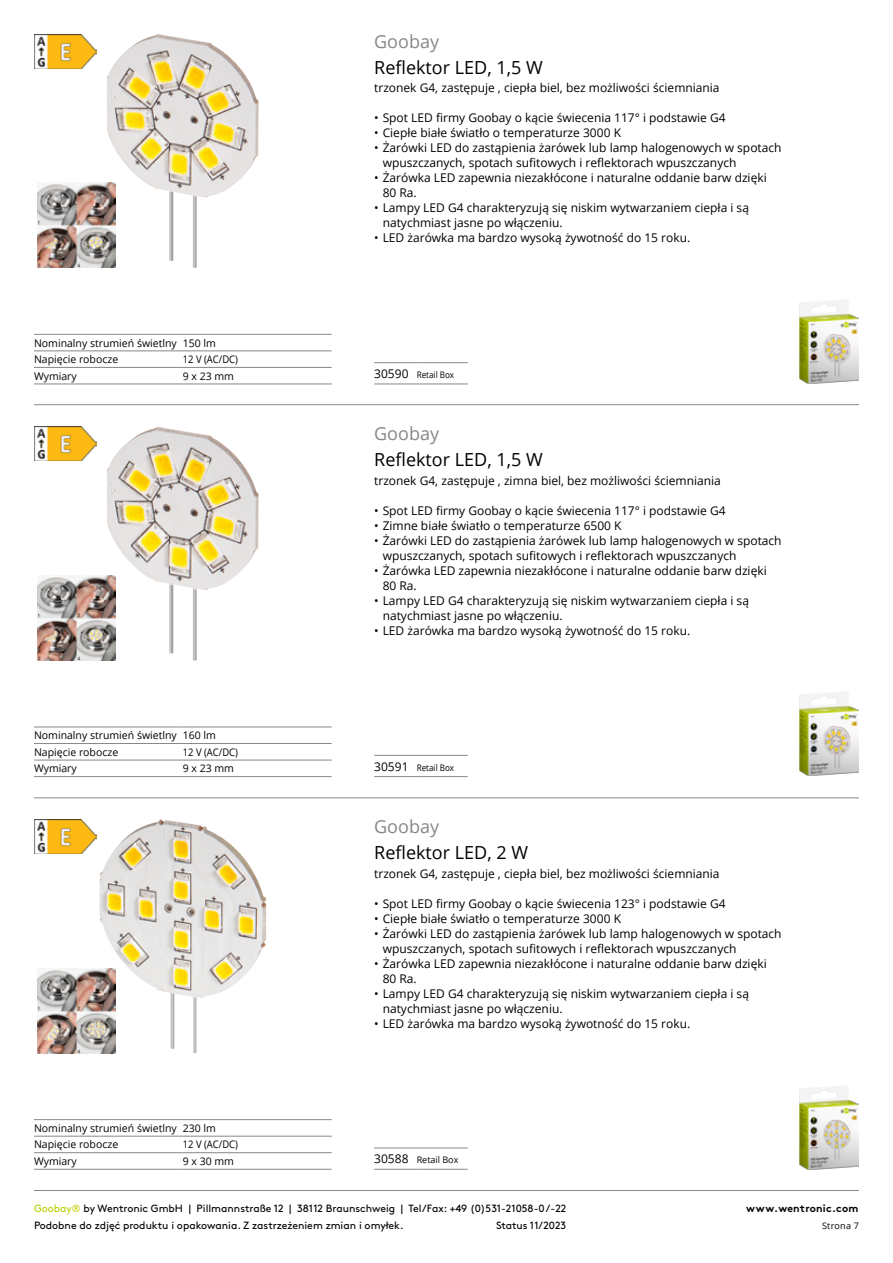
<style>
.page{position:relative;width:893px;height:1263px;background:#fff}
.page>*{position:absolute;margin:0;border:0;box-sizing:border-box;transform-origin:0 0}
.t1{font:18px "Open Sans";color:#000}
.t2{font:18px "Open Sans";color:#868786}
.t3{font:12px/15px "Open Sans";color:#000}
.t4{font:10.5px/16.5px "Open Sans";color:#000}
.t5{font:10.5px/16.8px "Brown";color:#000}
.t6{font:10.5px "Open Sans";color:#000;scale:.9 1}
.t7{font:700 10.5px "Brown";letter-spacing:.025em;color:#000}
.t8{font:9px "Open Sans";color:#000;scale:.9 1}
.t9{font:9px "Open Sans";color:#000}
.s1{font-size:12px}
.s2{color:#bbcf00}
</style>
<div class="page">
<hr style="left:34px;top:1190px;width:825px;height:1px;background:#868786">
<hr style="left:34px;top:404px;width:825px;height:1px;background:#868786">
<hr style="left:34px;top:798px;width:825px;height:1px;background:#868786">
<img style="left:107px;top:34px;width:152px;height:234px">
<img style="left:107px;top:427px;width:152px;height:234px">
<img style="left:799px;top:299px;width:60px;height:84px">
<img style="left:799px;top:692px;width:60px;height:84px">
<img style="left:38px;top:183px;width:77px;height:85px">
<img style="left:38px;top:575px;width:77px;height:85px">
<img style="left:34px;top:34px;width:62px;height:34px">
<img style="left:34px;top:427px;width:62px;height:34px">
<img style="left:34px;top:819px;width:62px;height:34px">
<hr style="left:374px;top:755px;width:43px;height:1px;background:#868786">
<hr style="left:417px;top:755px;width:51px;height:1px;background:#868786">
<hr style="left:374px;top:776px;width:43px;height:1px;background:#868786">
<hr style="left:417px;top:776px;width:51px;height:1px;background:#868786">
<hr style="left:374px;top:362px;width:43px;height:1px;background:#868786">
<hr style="left:417px;top:362px;width:51px;height:1px;background:#868786">
<hr style="left:374px;top:384px;width:43px;height:1px;background:#868786">
<hr style="left:417px;top:384px;width:51px;height:1px;background:#868786">
<img style="left:99px;top:819px;width:167px;height:234px">
<img style="left:800px;top:1085px;width:59px;height:84px">
<img style="left:38px;top:968px;width:77px;height:85px">
<hr style="left:374px;top:1148px;width:43px;height:1px;background:#868786">
<hr style="left:417px;top:1148px;width:51px;height:1px;background:#868786">
<hr style="left:374px;top:1169px;width:43px;height:1px;background:#868786">
<hr style="left:417px;top:1169px;width:51px;height:1px;background:#868786">
<hr style="left:34px;top:334px;width:149px;height:1px;background:#868786">
<hr style="left:183px;top:334px;width:149px;height:1px;background:#868786">
<hr style="left:34px;top:351px;width:149px;height:1px;background:#868786">
<hr style="left:183px;top:351px;width:149px;height:1px;background:#868786">
<hr style="left:34px;top:367px;width:149px;height:1px;background:#868786">
<hr style="left:183px;top:367px;width:149px;height:1px;background:#868786">
<hr style="left:34px;top:384px;width:149px;height:1px;background:#868786">
<hr style="left:183px;top:384px;width:149px;height:1px;background:#868786">
<hr style="left:34px;top:727px;width:149px;height:1px;background:#868786">
<hr style="left:183px;top:727px;width:149px;height:1px;background:#868786">
<hr style="left:34px;top:743px;width:149px;height:1px;background:#868786">
<hr style="left:183px;top:743px;width:149px;height:1px;background:#868786">
<hr style="left:34px;top:760px;width:149px;height:1px;background:#868786">
<hr style="left:183px;top:760px;width:149px;height:1px;background:#868786">
<hr style="left:34px;top:776px;width:149px;height:1px;background:#868786">
<hr style="left:183px;top:776px;width:149px;height:1px;background:#868786">
<hr style="left:34px;top:1119px;width:149px;height:1px;background:#868786">
<hr style="left:183px;top:1119px;width:149px;height:1px;background:#868786">
<hr style="left:34px;top:1136px;width:149px;height:1px;background:#868786">
<hr style="left:183px;top:1136px;width:149px;height:1px;background:#868786">
<hr style="left:34px;top:1152px;width:149px;height:1px;background:#868786">
<hr style="left:183px;top:1152px;width:149px;height:1px;background:#868786">
<hr style="left:34px;top:1169px;width:149px;height:1px;background:#868786">
<hr style="left:183px;top:1169px;width:149px;height:1px;background:#868786">
<p class="t4" style="left:34px;top:334px;width:183px">Nominalny strumień świetlny 150 lm<br>Napięcie robocze</p>
<p class="t6" style="left:183px;top:352px;width:63px">12 V (AC/DC)</p>
<p class="t4" style="left:34px;top:367px;width:44px">Wymiary</p>
<p class="t4" style="left:183px;top:367px;width:53px">9 x 23 mm</p>
<p class="t4" style="left:34px;top:727px;width:183px">Nominalny strumień świetlny 160 lm<br>Napięcie robocze</p>
<p class="t6" style="left:183px;top:745px;width:63px">12 V (AC/DC)</p>
<p class="t4" style="left:34px;top:760px;width:44px">Wymiary</p>
<p class="t4" style="left:183px;top:760px;width:53px">9 x 23 mm</p>
<p class="t4" style="left:34px;top:1119px;width:183px">Nominalny strumień świetlny 230 lm<br>Napięcie robocze</p>
<p class="t6" style="left:183px;top:1137px;width:63px">12 V (AC/DC)</p>
<p class="t4" style="left:34px;top:1153px;width:44px">Wymiary</p>
<p class="t4" style="left:183px;top:1153px;width:53px">9 x 30 mm</p>
<h1 class="t2" style="left:374px;top:29px;width:66px">Goobay</h1>
<h1 class="t1" style="left:374px;top:55px;width:170px">Reflektor LED, 1,5 W</h1>
<p class="t3" style="left:374px;top:80px;width:347px">trzonek G4, zastępuje , ciepła biel, bez możliwości ściemniania</p>
<p class="t3" style="left:374px;top:110px;width:353px">• Spot LED firmy Goobay o kącie świecenia 117° i podstawie G4</p>
<p class="t3" style="left:374px;top:125px;width:248px">• Ciepłe białe światło o temperaturze 3000 K</p>
<p class="t3" style="left:383px;top:140px;width:400px;text-indent:-9px">• Żarówki LED do zastąpienia żarówek lub lamp halogenowych w spotach wpuszczanych, spotach sufitowych i reflektorach wpuszczanych</p>
<p class="t3" style="left:383px;top:170px;width:385px;text-indent:-9px">• Żarówka LED zapewnia niezakłócone i naturalne oddanie barw dzięki<br>80 Ra.</p>
<p class="t3" style="left:383px;top:200px;width:368px;text-indent:-9px">• Lampy LED G4 charakteryzują się niskim wytwarzaniem ciepła i są natychmiast jasne po włączeniu.</p>
<p class="t3" style="left:374px;top:230px;width:318px">• LED żarówka ma bardzo wysoką żywotność do 15 roku.</p>
<p class="t8" style="left:374px;top:368px;width:90px"><span class="s1">30590</span> Retail Box</p>
<h1 class="t2" style="left:374px;top:422px;width:66px">Goobay</h1>
<h1 class="t1" style="left:374px;top:447px;width:170px">Reflektor LED, 1,5 W</h1>
<p class="t3" style="left:374px;top:473px;width:348px">trzonek G4, zastępuje , zimna biel, bez możliwości ściemniania</p>
<p class="t3" style="left:374px;top:503px;width:353px">• Spot LED firmy Goobay o kącie świecenia 117° i podstawie G4</p>
<p class="t3" style="left:374px;top:518px;width:249px">• Zimne białe światło o temperaturze 6500 K</p>
<p class="t3" style="left:383px;top:533px;width:400px;text-indent:-9px">• Żarówki LED do zastąpienia żarówek lub lamp halogenowych w spotach wpuszczanych, spotach sufitowych i reflektorach wpuszczanych</p>
<p class="t3" style="left:383px;top:563px;width:385px;text-indent:-9px">• Żarówka LED zapewnia niezakłócone i naturalne oddanie barw dzięki<br>80 Ra.</p>
<p class="t3" style="left:383px;top:593px;width:368px;text-indent:-9px">• Lampy LED G4 charakteryzują się niskim wytwarzaniem ciepła i są natychmiast jasne po włączeniu.</p>
<p class="t3" style="left:374px;top:623px;width:318px">• LED żarówka ma bardzo wysoką żywotność do 15 roku.</p>
<p class="t8" style="left:374px;top:761px;width:90px"><span class="s1">30591</span> Retail Box</p>
<h1 class="t2" style="left:374px;top:814px;width:66px">Goobay</h1>
<h1 class="t1" style="left:374px;top:840px;width:155px">Reflektor LED, 2 W</h1>
<p class="t3" style="left:374px;top:865px;width:347px">trzonek G4, zastępuje , ciepła biel, bez możliwości ściemniania</p>
<p class="t3" style="left:374px;top:895px;width:353px">• Spot LED firmy Goobay o kącie świecenia 123° i podstawie G4</p>
<p class="t3" style="left:374px;top:910px;width:248px">• Ciepłe białe światło o temperaturze 3000 K</p>
<p class="t3" style="left:383px;top:925px;width:400px;text-indent:-9px">• Żarówki LED do zastąpienia żarówek lub lamp halogenowych w spotach wpuszczanych, spotach sufitowych i reflektorach wpuszczanych</p>
<p class="t3" style="left:383px;top:955px;width:385px;text-indent:-9px">• Żarówka LED zapewnia niezakłócone i naturalne oddanie barw dzięki<br>80 Ra.</p>
<p class="t3" style="left:383px;top:985px;width:368px;text-indent:-9px">• Lampy LED G4 charakteryzują się niskim wytwarzaniem ciepła i są natychmiast jasne po włączeniu.</p>
<p class="t3" style="left:374px;top:1015px;width:318px">• LED żarówka ma bardzo wysoką żywotność do 15 roku.</p>
<p class="t9" style="left:374px;top:1154px;width:86px"><span class="s1">30588</span> Retail Box</p>
<p class="t7" style="left:746px;top:1199px;width:114px">www.wentronic.com</p>
<p class="t5" style="left:34px;top:1199px;width:534px"><span class="s2">Goobay®</span> by Wentronic GmbH | Pillmannstraße 12 | 38112 Braunschweig | Tel/Fax: +49 (0)531-21058-0 /-22<br>Podobne do zdjęć produktu i opakowania. Z zastrzeżeniem zmian i omyłek.</p>
<p class="t5" style="left:496px;top:1216px;width:72px">Status 11/2023</p>
<p class="t9" style="left:822px;top:1219px;width:38px">Strona 7</p>
</div>
